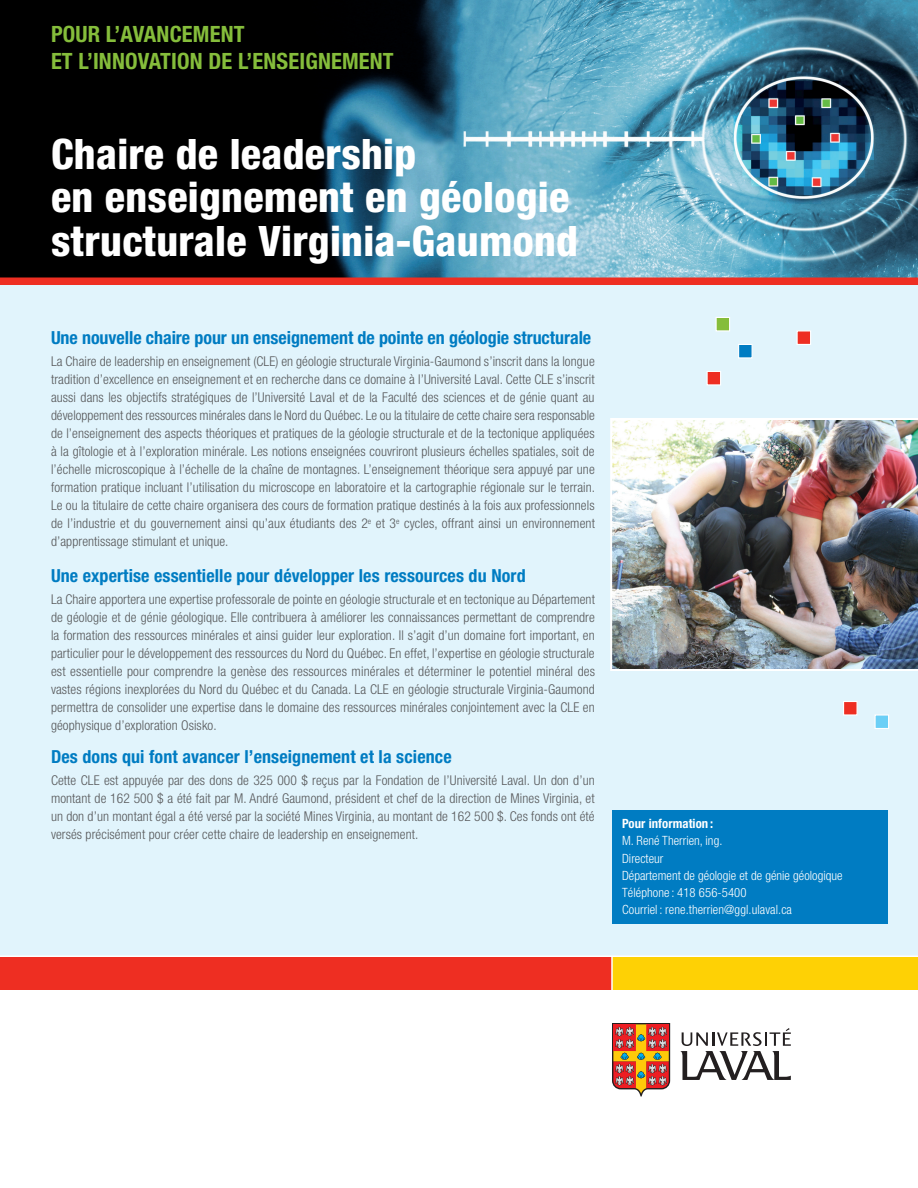
<style>
.page{position:relative;width:918px;height:1188px;background:#fff}
.page>*{position:absolute;margin:0;border:0;box-sizing:border-box;transform-origin:0 0}
.Gros_blanc{font:800 condensed 42px/43.5px "Helvetica Neue";letter-spacing:.01em;color:#fff}
.Titre{font:700 condensed 22.5px/27px "Helvetica Neue";letter-spacing:.005em;color:#85bd3b}
.texte_courant_justif{font:700 condensed 18px "Helvetica Neue";letter-spacing:.005em;color:#007cc2}
.sous-titre{font:700 condensed 18px "Helvetica Neue";letter-spacing:-.005em;color:#007cc2}
.texte_courant_justif-2{font:300 condensed 13.5px/18px "Helvetica Neue";letter-spacing:.005em;color:#57585a;text-align:justify}
.puce_chaire{font:300 condensed 12.75px "Helvetica Neue";letter-spacing:.005em;color:#fff}
.puce_chaire-2{font:700 condensed 12.75px "Helvetica Neue";letter-spacing:.005em;color:#fff}
</style>
<div class="page">
<div style="left:0;top:135px;width:918px;height:838px;background:#e1f4fc"></div>
<img style="left:0;top:0;width:918px;height:277px">
<div style="left:0;top:277px;width:918px;height:8px;background:#ee2e22"></div>
<div style="left:707px;top:371px;width:14px;height:15px;background:#ee2e22;border:1px solid #fff"></div>
<div style="left:797px;top:330px;width:14px;height:15px;background:#ee2e22;border:1px solid #fff"></div>
<div style="left:716px;top:317px;width:14px;height:15px;background:#85bd3b;border:1px solid #fff"></div>
<div style="left:738px;top:344px;width:15px;height:14px;background:#007cc2;border:1px solid #fff"></div>
<div style="left:843px;top:701px;width:15px;height:15px;background:#ee2e22;border:1px solid #fff"></div>
<div style="left:875px;top:714px;width:14px;height:15px;background:#6bcff6;border:1px solid #fff"></div>
<img style="left:610px;top:418px;width:308px;height:253px">
<div style="left:612px;top:810px;width:276px;height:114px;background:#007cc2"></div>
<div style="left:0;top:957px;width:612px;height:33px;background:#ee2e22"></div>
<div style="left:612px;top:957px;width:306px;height:33px;background:#fed105"></div>
<hr style="left:611px;top:957px;width:2px;height:34px;background:#fff">
<hr style="left:0;top:955px;width:918px;height:2px;background:#fff">
<svg style="left:680px;top:1028px;width:111px;height:52px"></svg>
<svg style="left:612px;top:1023px;width:58px;height:74px;background:#c6734e"></svg>
<p class="Titre" style="left:51px;top:20px;width:344px">POUR L’AVANCEMENT<br>ET L’INNOVATION DE L’ENSEIGNEMENT</p>
<p class="Gros_blanc" style="left:51px;top:131px;width:529px">Chaire de leadership<br>en enseignement en géologie structurale Virginia-Gaumond</p>
<p class="sous-titre" style="left:51px;top:327px;width:542px">Une nouvelle chaire pour un enseignement de pointe en géologie structurale</p>
<p class="texte_courant_justif-2" style="left:51px;top:352px;width:546px">La Chaire de leadership en enseignement (CLE) en géologie structurale Virginia-Gaumond s’inscrit dans la longue tradition d’excellence en enseignement et en recherche dans ce domaine à l’Université Laval. Cette CLE s’inscrit aussi dans les objectifs stratégiques de l’Université Laval et de la Faculté des sciences et de génie quant au développement des ressources minérales dans le Nord du Québec. Le ou la titulaire de cette chaire sera responsable de l’enseignement des aspects théoriques et pratiques de la géologie structurale et de la tectonique appliquées à la gîtologie et à l’exploration minérale. Les notions enseignées couvriront plusieurs échelles spatiales, soit de l’échelle microscopique à l’échelle de la chaîne de montagnes. L’enseignement théorique sera appuyé par une formation pratique incluant l’utilisation du microscope en laboratoire et la cartographie régionale sur le terrain.<br>Le ou la titulaire de cette chaire organisera des cours de formation pratique destinés à la fois aux professionnels de l’industrie et du gouvernement ainsi qu’aux étudiants des 2<sup>e</sup> et 3<sup>e</sup> cycles, offrant ainsi un environnement d’apprentissage stimulant et unique.</p>
<p class="texte_courant_justif" style="left:51px;top:565px;width:476px">Une expertise essentielle pour développer les ressources du Nord</p>
<p class="texte_courant_justif-2" style="left:51px;top:590px;width:546px">La Chaire apportera une expertise professorale de pointe en géologie structurale et en tectonique au Département de géologie et de génie géologique. Elle contribuera à améliorer les connaissances permettant de comprendre la formation des ressources minérales et ainsi guider leur exploration. Il s’agit d’un domaine fort important, en particulier pour le développement des ressources du Nord du Québec. En effet, l’expertise en géologie structurale est essentielle pour comprendre la genèse des ressources minérales et déterminer le potentiel minéral des vastes régions inexplorées du Nord du Québec et du Canada. La CLE en géologie structurale Virginia-Gaumond permettra de consolider une expertise dans le domaine des ressources minérales conjointement avec la CLE en géophysique d’exploration Osisko.</p>
<p class="texte_courant_justif" style="left:51px;top:746px;width:402px">Des dons qui font avancer l’enseignement et la science</p>
<p class="texte_courant_justif-2" style="left:51px;top:771px;width:545px">Cette CLE est appuyée par des dons de 325 000 $ reçus par la Fondation de l’Université Laval. Un don d’un montant de 162 500 $ a été fait par M. André Gaumond, président et chef de la direction de Mines Virginia, et un don d’un montant égal a été versé par la société Mines Virginia, au montant de 162 500 $. Ces fonds ont été versés précisément pour créer cette chaire de leadership en enseignement.</p>
<p class="puce_chaire-2" style="left:622px;top:816px;width:92px">Pour information :</p>
<p class="puce_chaire" style="left:622px;top:834px;width:102px">M. René Therrien, ing.</p>
<p class="puce_chaire" style="left:622px;top:851px;width:43px">Directeur</p>
<p class="puce_chaire" style="left:622px;top:868px;width:222px">Département de géologie et de génie géologique</p>
<p class="puce_chaire" style="left:622px;top:885px;width:126px">Téléphone : 418 656-5400</p>
<p class="puce_chaire" style="left:622px;top:902px;width:171px">Courriel : rene.therrien@ggl.ulaval.ca</p>
</div>
